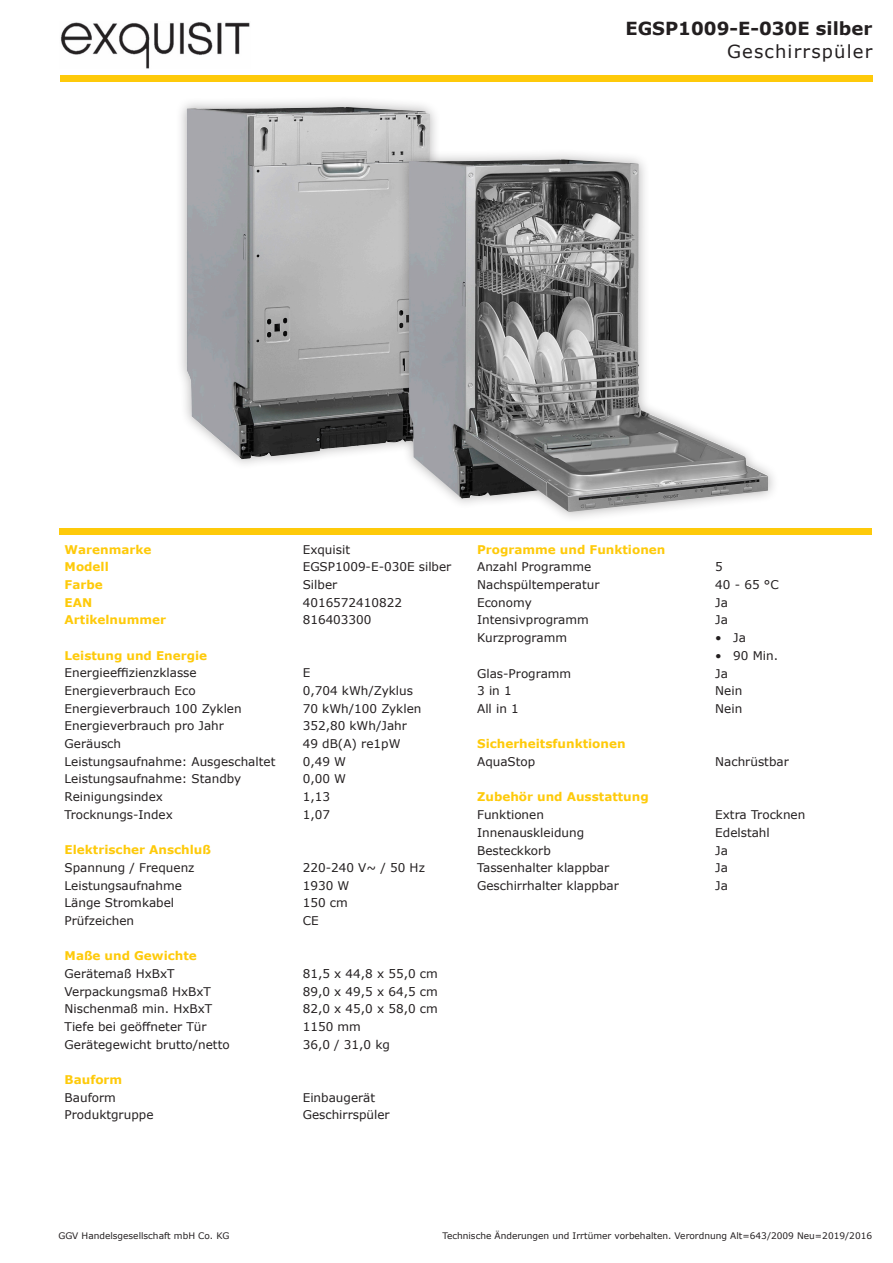
<style>
.page{position:relative;width:893px;height:1263px;background:#fff}
.page>*{position:absolute;margin:0;border:0;box-sizing:border-box;transform-origin:0 0}
.t1{font:700 18px "Verdana";color:#231f20}
.t2{font:18px "Verdana";letter-spacing:.065em;color:#231f20}
.t3{font:12px "Verdana";color:#231f20}
.t4{font:700 12px "Verdana";color:#feca0a}
.t5{font:9px "Verdana";color:#231f20}
</style>
<div class="page">
<div style="left:175px;top:95px;width:267px;height:375px;background:#231f20;opacity:.35"></div>
<img style="left:187px;top:107px;width:243px;height:352px">
<img style="left:60px;top:22px;width:190px;height:47px">
<div style="left:60px;top:75px;width:812px;height:6px;background:#feca0a"></div>
<div style="left:60px;top:528px;width:812px;height:6px;background:#feca0a"></div>
<div style="left:397px;top:148px;width:383px;height:375px;background:#231f20;opacity:.35"></div>
<img style="left:409px;top:159px;width:359px;height:353px">
<h1 class="t1" style="left:625px;top:16px;width:248px">EGSP1009-E-030E silber</h1>
<h1 class="t2" style="left:727px;top:39px;width:147px">Geschirrspüler</h1>
<p class="t4" style="left:65px;top:541px;width:88px">Warenmarke</p>
<p class="t3" style="left:303px;top:541px;width:49px">Exquisit</p>
<p class="t4" style="left:65px;top:558px;width:46px">Modell</p>
<p class="t3" style="left:303px;top:559px;width:150px">EGSP1009-E-030E silber</p>
<p class="t4" style="left:65px;top:576px;width:40px">Farbe</p>
<p class="t3" style="left:303px;top:576px;width:36px">Silber</p>
<p class="t4" style="left:65px;top:594px;width:29px">EAN</p>
<p class="t3" style="left:303px;top:594px;width:101px">4016572410822</p>
<p class="t4" style="left:65px;top:611px;width:103px">Artikelnummer</p>
<p class="t3" style="left:303px;top:612px;width:70px">816403300</p>
<p class="t4" style="left:65px;top:647px;width:144px">Leistung und Energie</p>
<p class="t3" style="left:65px;top:665px;width:134px">Energieeffizienzklasse</p>
<p class="t3" style="left:303px;top:665px;width:9px">E</p>
<p class="t3" style="left:65px;top:682px;width:133px">Energieverbrauch Eco</p>
<p class="t3" style="left:303px;top:682px;width:112px">0,704 kWh/Zyklus</p>
<p class="t3" style="left:65px;top:700px;width:179px">Energieverbrauch 100 Zyklen</p>
<p class="t3" style="left:303px;top:700px;width:120px">70 kWh/100 Zyklen</p>
<p class="t3" style="left:65px;top:718px;width:161px">Energieverbrauch pro Jahr</p>
<p class="t3" style="left:303px;top:718px;width:106px">352,80 kWh/Jahr</p>
<p class="t3" style="left:65px;top:735px;width:58px">Geräusch</p>
<p class="t3" style="left:303px;top:735px;width:99px">49 dB(A) re1pW</p>
<p class="t3" style="left:65px;top:753px;width:212px">Leistungsaufnahme: Ausgeschaltet</p>
<p class="t3" style="left:303px;top:753px;width:45px">0,49 W</p>
<p class="t3" style="left:65px;top:771px;width:178px">Leistungsaufnahme: Standby</p>
<p class="t3" style="left:303px;top:771px;width:45px">0,00 W</p>
<p class="t3" style="left:65px;top:788px;width:100px">Reinigungsindex</p>
<p class="t3" style="left:303px;top:788px;width:29px">1,13</p>
<p class="t3" style="left:65px;top:806px;width:110px">Trocknungs-Index</p>
<p class="t3" style="left:303px;top:806px;width:29px">1,07</p>
<p class="t4" style="left:65px;top:841px;width:148px">Elektrischer Anschluß</p>
<p class="t3" style="left:65px;top:859px;width:131px">Spannung / Frequenz</p>
<p class="t3" style="left:303px;top:859px;width:124px">220-240 V~ / 50 Hz</p>
<p class="t3" style="left:65px;top:877px;width:119px">Leistungsaufnahme</p>
<p class="t3" style="left:303px;top:877px;width:48px">1930 W</p>
<p class="t3" style="left:65px;top:895px;width:111px">Länge Stromkabel</p>
<p class="t3" style="left:303px;top:895px;width:47px">150 cm</p>
<p class="t3" style="left:65px;top:912px;width:71px">Prüfzeichen</p>
<p class="t3" style="left:303px;top:912px;width:17px">CE</p>
<p class="t4" style="left:65px;top:947px;width:134px">Maße und Gewichte</p>
<p class="t3" style="left:65px;top:965px;width:112px">Gerätemaß HxBxT</p>
<p class="t3" style="left:303px;top:965px;width:137px">81,5 x 44,8 x 55,0 cm</p>
<p class="t3" style="left:65px;top:983px;width:148px">Verpackungsmaß HxBxT</p>
<p class="t3" style="left:303px;top:983px;width:137px">89,0 x 49,5 x 64,5 cm</p>
<p class="t3" style="left:65px;top:1001px;width:149px">Nischenmaß min. HxBxT</p>
<p class="t3" style="left:303px;top:1001px;width:137px">82,0 x 45,0 x 58,0 cm</p>
<p class="t3" style="left:65px;top:1018px;width:144px">Tiefe bei geöffneter Tür</p>
<p class="t3" style="left:303px;top:1018px;width:60px">1150 mm</p>
<p class="t3" style="left:65px;top:1036px;width:167px">Gerätegewicht brutto/netto</p>
<p class="t3" style="left:303px;top:1036px;width:89px">36,0 / 31,0 kg</p>
<p class="t4" style="left:65px;top:1071px;width:59px">Bauform</p>
<p class="t3" style="left:65px;top:1089px;width:53px">Bauform</p>
<p class="t3" style="left:303px;top:1089px;width:74px">Einbaugerät</p>
<p class="t3" style="left:65px;top:1107px;width:90px">Produktgruppe</p>
<p class="t3" style="left:303px;top:1107px;width:88px">Geschirrspüler</p>
<p class="t4" style="left:477px;top:541px;width:190px">Programme und Funktionen</p>
<p class="t3" style="left:477px;top:559px;width:116px">Anzahl Programme</p>
<p class="t3" style="left:715px;top:559px;width:9px">5</p>
<p class="t3" style="left:477px;top:576px;width:124px">Nachspültemperatur</p>
<p class="t3" style="left:715px;top:576px;width:65px">40 - 65 °C</p>
<p class="t3" style="left:477px;top:594px;width:56px">Economy</p>
<p class="t3" style="left:715px;top:594px;width:14px">Ja</p>
<p class="t3" style="left:477px;top:612px;width:113px">Intensivprogramm</p>
<p class="t3" style="left:715px;top:612px;width:14px">Ja</p>
<p class="t3" style="left:477px;top:629px;width:91px">Kurzprogramm</p>
<p class="t3" style="left:715px;top:629px;width:32px">• Ja</p>
<p class="t3" style="left:715px;top:647px;width:64px">• 90 Min.</p>
<p class="t3" style="left:477px;top:665px;width:96px">Glas-Programm</p>
<p class="t3" style="left:715px;top:665px;width:14px">Ja</p>
<p class="t3" style="left:477px;top:683px;width:36px">3 in 1</p>
<p class="t3" style="left:715px;top:683px;width:29px">Nein</p>
<p class="t3" style="left:477px;top:700px;width:43px">All in 1</p>
<p class="t3" style="left:715px;top:700px;width:29px">Nein</p>
<p class="t4" style="left:477px;top:735px;width:150px">Sicherheitsfunktionen</p>
<p class="t3" style="left:477px;top:753px;width:60px">AquaStop</p>
<p class="t3" style="left:715px;top:753px;width:75px">Nachrüstbar</p>
<p class="t4" style="left:477px;top:789px;width:173px">Zubehör und Ausstattung</p>
<p class="t3" style="left:477px;top:806px;width:68px">Funktionen</p>
<p class="t3" style="left:715px;top:806px;width:92px">Extra Trocknen</p>
<p class="t3" style="left:477px;top:824px;width:109px">Innenauskleidung</p>
<p class="t3" style="left:715px;top:824px;width:56px">Edelstahl</p>
<p class="t3" style="left:477px;top:842px;width:75px">Besteckkorb</p>
<p class="t3" style="left:715px;top:842px;width:14px">Ja</p>
<p class="t3" style="left:477px;top:859px;width:134px">Tassenhalter klappbar</p>
<p class="t3" style="left:715px;top:859px;width:14px">Ja</p>
<p class="t3" style="left:477px;top:877px;width:143px">Geschirrhalter klappbar</p>
<p class="t3" style="left:715px;top:877px;width:14px">Ja</p>
<p class="t5" style="left:58px;top:1230px;width:173px">GGV Handelsgesellschaft mbH Co. KG</p>
<p class="t5" style="left:442px;top:1230px;width:431px">Technische Änderungen und Irrtümer vorbehalten. Verordnung Alt=643/2009 Neu=2019/2016</p>
</div>
